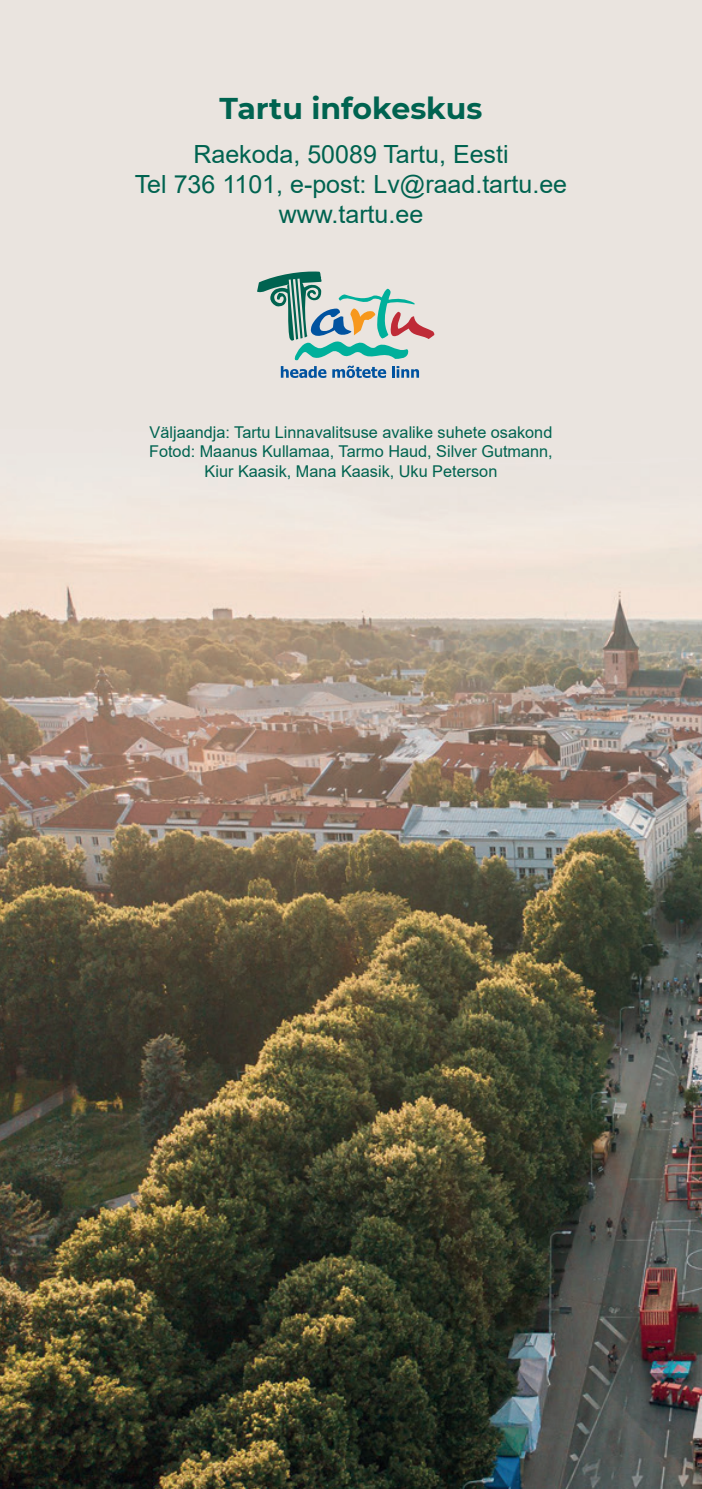
<style>
.page{position:relative;width:702px;height:1489px;background:#fff}
.page>*{position:absolute;margin:0;border:0;box-sizing:border-box;transform-origin:0 0}
.t1{font:700 30px "Montserrat";color:#006350}
.t2{font:25px "Arial";color:#006350}
.tekst_1{font:16.25px/19.5px "Arial";color:#006350;text-align:center}
</style>
<div class="page">
<img style="left:0;top:0;width:702px;height:1488px">
<svg style="left:257px;top:271px;width:177px;height:107px;background:#b2c5c1"></svg>
<p class="t1" style="left:219px;top:87px;width:264px">Tartu infokeskus</p>
<p class="t2" style="left:193px;top:137px;width:317px">Raekoda, 50089 Tartu, Eesti</p>
<p class="t2" style="left:135px;top:167px;width:434px">Tel 736 1101, e-post: Lv@raad.tartu.ee</p>
<p class="t2" style="left:279px;top:197px;width:146px">www.tartu.ee</p>
<p class="tekst_1" style="left:149px;top:422px;width:404px">Väljaandja: Tartu Linnavalitsuse avalike suhete osakond</p>
<p class="tekst_1" style="left:149px;top:442px;width:405px">Fotod: Maanus Kullamaa, Tarmo Haud, Silver Gutmann,<br>Kiur Kaasik, Mana Kaasik, Uku Peterson</p>
</div>
